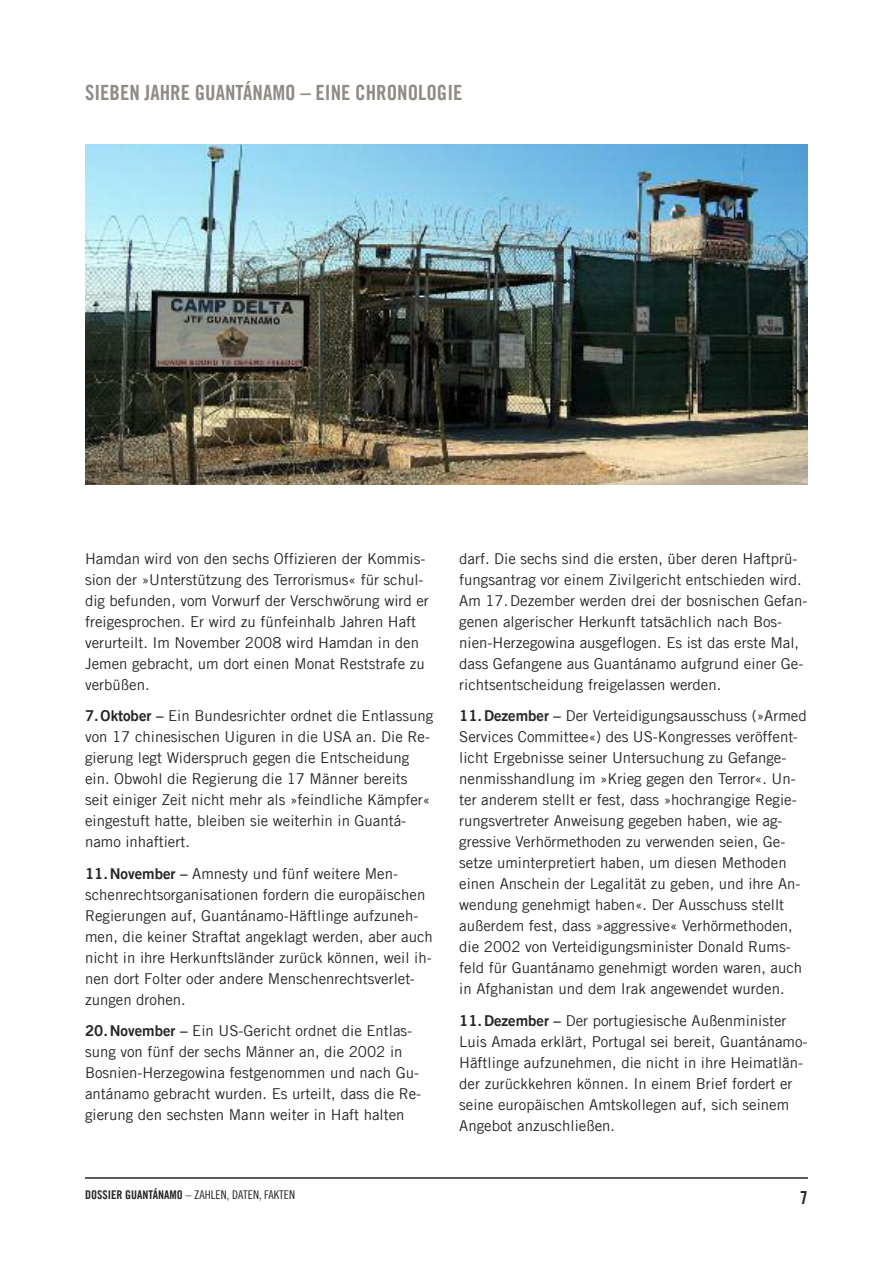
<style>
.page{position:relative;width:893px;height:1263px;background:#fff}
.page>*{position:absolute;margin:0;border:0;box-sizing:border-box;transform-origin:0 0}
.t1{font:21px "Amnesty Trade Gothic Bd Cn 20";color:#918b86}
.t2{font:18px "Amnesty Trade Gothic Bd Cn 20";color:#272627}
.t3{font:15px/21px "Amnesty Trade Gothic";color:#272627}
.t4{font:12px "Amnesty Trade Gothic Cn 18";color:#272627}
.s1{font-family:"Amnesty Trade Gothic Bd 2"}
.s2{font-family:"Amnesty Trade Gothic Bd Cn 20"}
</style>
<div class="page">
<hr style="left:85px;top:1177px;width:723px;height:2px;background:#272627">
<img style="left:85px;top:145px;width:723px;height:340px">
<h1 class="t1" style="left:85px;top:80px;width:379px">SIEBEN JAHRE GUANTÁNAMO – EINE CHRONOLOGIE</h1>
<p class="t3" style="left:85px;top:547px;width:345px">Hamdan wird von den sechs Offizieren der Kommis&shy;sion der »Unterstützung des Terrorismus« für schul&shy;dig befunden, vom Vorwurf der Verschwörung wird er freigesprochen. Er wird zu fünfeinhalb Jahren Haft verurteilt. Im November 2008 wird Hamdan in den Jemen gebracht, um dort einen Monat Reststrafe zu verbüßen.</p>
<p class="t3" style="left:85px;top:705px;width:350px"><span class="s1">7.Oktober –</span> Ein Bundesrichter ordnet die Entlassung von 17 chinesischen Uiguren in die USA an. Die Re&shy;gierung legt Widerspruch gegen die Entscheidung ein. Obwohl die Regierung die 17 Männer bereits seit einiger Zeit nicht mehr als »feindliche Kämpfer« eingestuft hatte, bleiben sie weiterhin in Guantá&shy;namo inhaftiert.</p>
<p class="t3" style="left:85px;top:862px;width:349px"><span class="s1">11.November –</span> Amnesty und fünf weitere Men&shy;schenrechtsorganisationen fordern die europäischen Regierungen auf, Guantánamo-Häftlinge aufzuneh&shy;men, die keiner Straftat angeklagt werden, aber auch nicht in ihre Herkunftsländer zurück können, weil ih&shy;nen dort Folter oder andere Menschenrechtsverlet&shy;zungen drohen.</p>
<p class="t3" style="left:85px;top:1020px;width:338px"><span class="s1">20.November –</span> Ein US-Gericht ordnet die Entlas&shy;sung von fünf der sechs Männer an, die 2002 in Bosnien-Herzegowina festgenommen und nach Gu&shy;antánamo gebracht wurden. Es urteilt, dass die Re&shy;gierung den sechsten Mann weiter in Haft halten</p>
<p class="t4" style="left:85px;top:1187px;width:212px"><span class="s2">DOSSIER GUANTÁNAMO</span> – ZAHLEN, DATEN, FAKTEN</p>
<p class="t3" style="left:459px;top:547px;width:350px">darf. Die sechs sind die ersten, über deren Haftprü&shy;fungsantrag vor einem Zivilgericht entschieden wird.<br>Am 17.Dezember werden drei der bosnischen Gefan&shy;genen algerischer Herkunft tatsächlich nach Bos&shy;nien-Herzegowina ausgeflogen. Es ist das erste Mal, dass Gefangene aus Guantánamo aufgrund einer Ge&shy;richtsentscheidung freigelassen werden.</p>
<p class="t3" style="left:459px;top:705px;width:349px"><span class="s1">11.Dezember –</span> Der Verteidigungsausschuss (»Armed Services Committee«) des US-Kongresses veröffent&shy;licht Ergebnisse seiner Untersuchung zu Gefange&shy;nenmisshandlung im »Krieg gegen den Terror«. Un&shy;ter anderem stellt er fest, dass »hochrangige Regie&shy;rungsvertreter Anweisung gegeben haben, wie ag&shy;gressive Verhörmethoden zu verwenden seien, Ge&shy;setze uminterpretiert haben, um diesen Methoden einen Anschein der Legalität zu geben, und ihre An&shy;wendung genehmigt haben«. Der Ausschuss stellt außerdem fest, dass »aggressive« Verhörmethoden, die 2002 von Verteidigungsminister Donald Rums&shy;feld für Guantánamo genehmigt worden waren, auch in Afghanistan und dem Irak angewendet wurden.</p>
<p class="t3" style="left:459px;top:1009px;width:350px"><span class="s1">11.Dezember –</span> Der portugiesische Außenminister Luis Amada erklärt, Portugal sei bereit, Guantánamo-Häftlinge aufzunehmen, die nicht in ihre Heimatlän&shy;der zurückkehren können. In einem Brief fordert er seine europäischen Amtskollegen auf, sich seinem Angebot anzuschließen.</p>
<p class="t2" style="left:800px;top:1186px;width:9px">7</p>
</div>
